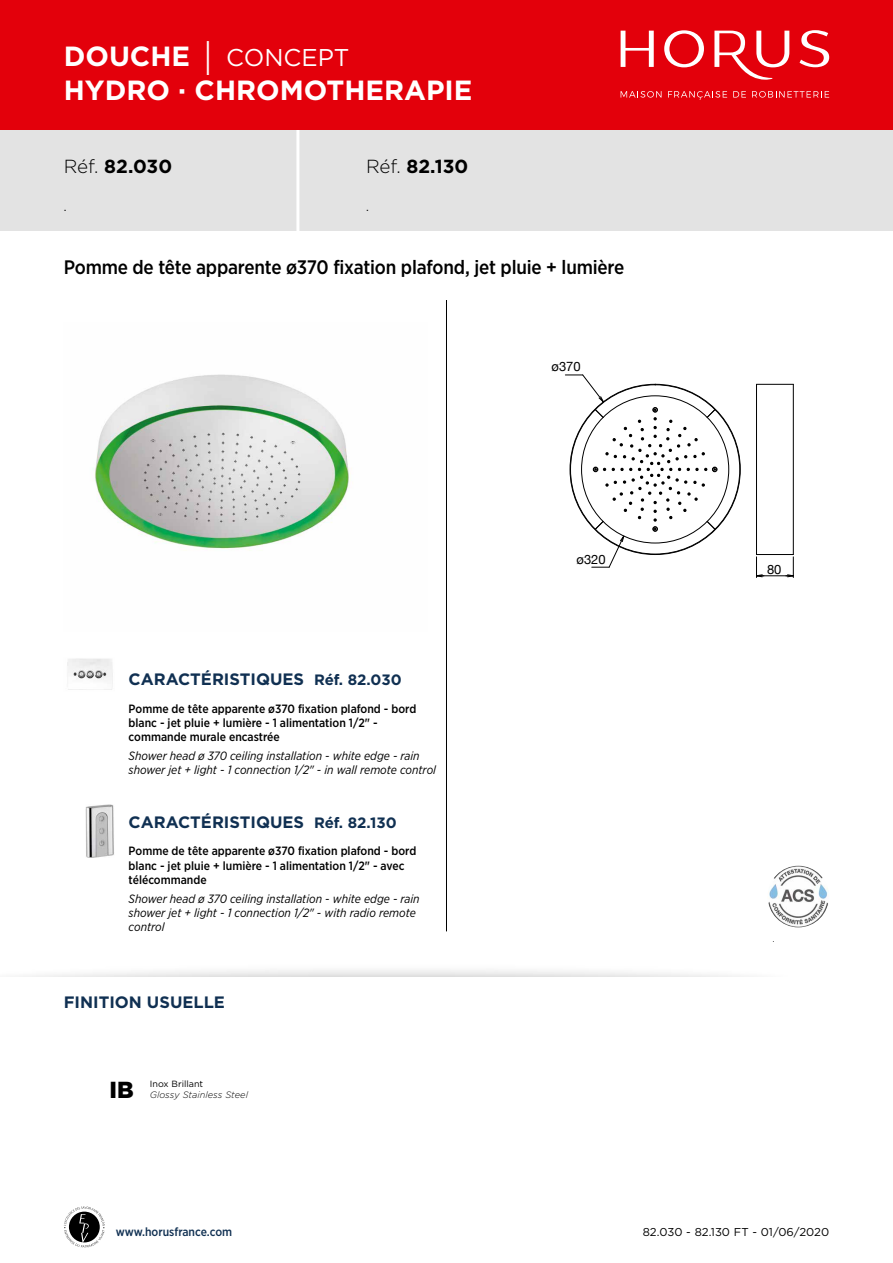
<style>
.page{position:relative;width:893px;height:1263px;background:#fff}
.page>*{position:absolute;margin:0;border:0;box-sizing:border-box;transform-origin:0 0}
.t1{font:700 27.75px "Gotham";color:#fff}
.t2{font:24.3px "Gotham";color:#fff}
.t3{font:900 23.25px "Gotham";color:#000}
.t4{font:500 19.5px "Gotham Narrow";letter-spacing:-.01em;color:#000}
.t5{font:700 18.9px "Gotham";color:#000}
.t6{font:700 16.5px "Gotham";color:#103052}
.t7{font:13.05px "Helvetica Neue";color:#000}
.t8{font:500 12px/14.4px "Gotham Narrow";color:#000}
.t9{font:italic 12px/14.4px "Gotham Narrow";color:#000}
.t10{font:500 12px "Gotham Narrow";color:#103052}
.t11{font:11.4px "Gotham";color:#000}
.t12{font:italic 300 9.3px "Gotham";color:#000}
.t13{font:9px "Gotham";color:#000}
.t14{font:9px "Gotham";color:#000;scale:.8 1}
.s1{font-weight:700;font-size:27.75px}
.s2{font-size:48.45px}
.s3{font-weight:300}
.s4{font-size:15px}
</style>
<div class="page">
<svg style="left:565px;top:374px;width:152px;height:194px"></svg>
<hr style="left:756px;top:554px;width:37px;height:1px;background:#000">
<hr style="left:756px;top:384px;width:37px;height:1px;background:#000">
<hr style="left:756px;top:384px;width:1px;height:170px;background:#000">
<hr style="left:793px;top:384px;width:1px;height:170px;background:#000">
<hr style="left:756px;top:575px;width:37px;height:1px;background:#000">
<svg style="left:756px;top:557px;width:8px;height:20px"></svg>
<svg style="left:786px;top:557px;width:8px;height:20px"></svg>
<svg style="left:64px;top:1206px;width:41px;height:41px"></svg>
<hr style="left:446px;top:300px;width:1px;height:631px;background:#000">
<img style="left:767px;top:866px;width:62px;height:61px;border-radius:31px">
<div style="left:0;top:130px;width:893px;height:101px;background:#e3e3e3"></div>
<hr style="left:296px;top:130px;width:3px;height:101px;background:#fff">
<img style="left:92px;top:374px;width:260px;height:177px">
<div style="left:0;top:0;width:893px;height:130px;background:#e3000b"></div>
<svg style="left:621px;top:31px;width:33px;height:36px"></svg>
<svg style="left:664px;top:30px;width:40px;height:37px"></svg>
<svg style="left:799px;top:30px;width:30px;height:37px"></svg>
<svg style="left:714px;top:31px;width:75px;height:49px"></svg>
<svg style="left:621px;top:91px;width:40px;height:7px"></svg>
<svg style="left:668px;top:91px;width:59px;height:9px"></svg>
<svg style="left:733px;top:91px;width:13px;height:7px"></svg>
<svg style="left:752px;top:91px;width:77px;height:7px"></svg>
<div style="left:0;top:963px;width:799px;height:57px;background:#000;opacity:.4"></div>
<div style="left:0;top:977px;width:893px;height:50px;background:#fff"></div>
<img style="left:67px;top:658px;width:46px;height:32px">
<img style="left:85px;top:805px;width:29px;height:53px">
<h2 class="t2" style="left:64px;top:42px;width:287px"><span class="s1">DOUCHE</span> <span class="s2">I</span> CONCEPT</h2>
<h1 class="t1" style="left:64px;top:71px;width:410px">HYDRO · CHROMOTHERAPIE</h1>
<h3 class="t5" style="left:64px;top:154px;width:110px"><span class="s3">Réf.</span> 82.030</h3>
<p class="t11" style="left:64px;top:200px;width:4px">.</p>
<h3 class="t5" style="left:366px;top:154px;width:104px"><span class="s3">Réf.</span> 82.130</h3>
<p class="t11" style="left:366px;top:200px;width:4px">.</p>
<h3 class="t4" style="left:64px;top:255px;width:562px">Pomme de tête apparente ø370 fixation plafond, jet pluie + lumière</h3>
<h3 class="t6" style="left:129px;top:669px;width:274px">CARACTÉRISTIQUES <span class="s4">Réf. 82.030</span></h3>
<p class="t8" style="left:129px;top:701px;width:289px">Pomme de tête apparente ø370 fixation plafond - bord blanc - jet pluie + lumière - 1 alimentation 1/2" - commande murale encastrée</p>
<p class="t9" style="left:129px;top:748px;width:309px">Shower head ø 370 ceiling installation - white edge - rain shower jet + light - 1 connection 1/2" - in wall remote control</p>
<h3 class="t6" style="left:129px;top:811px;width:270px">CARACTÉRISTIQUES <span class="s4">Réf. 82.130</span></h3>
<p class="t8" style="left:129px;top:843px;width:289px">Pomme de tête apparente ø370 fixation plafond - bord blanc - jet pluie + lumière - 1 alimentation 1/2" - avec télécommande</p>
<p class="t9" style="left:129px;top:891px;width:293px">Shower head ø 370 ceiling installation - white edge - rain shower jet + light - 1 connection 1/2" - with radio remote control</p>
<h3 class="t6" style="left:64px;top:991px;width:163px">FINITION USUELLE</h3>
<p class="t13" style="left:150px;top:1078px;width:55px">Inox Brillant</p>
<h3 class="t3" style="left:110px;top:1074px;width:26px">IB</h3>
<p class="t12" style="left:150px;top:1089px;width:100px">Glossy Stainless Steel</p>
<p class="t7" style="left:552px;top:357px;width:31px">ø370</p>
<p class="t7" style="left:576px;top:550px;width:31px">ø320</p>
<p class="t7" style="left:767px;top:559px;width:16px">80</p>
<p class="t14" style="left:773px;top:933px;width:4px">.</p>
<p class="t10" style="left:116px;top:1224px;width:118px">www.horusfrance.com</p>
<p class="t11" style="left:643px;top:1224px;width:188px">82.030 - 82.130 FT - 01/06/2020</p>
</div>
